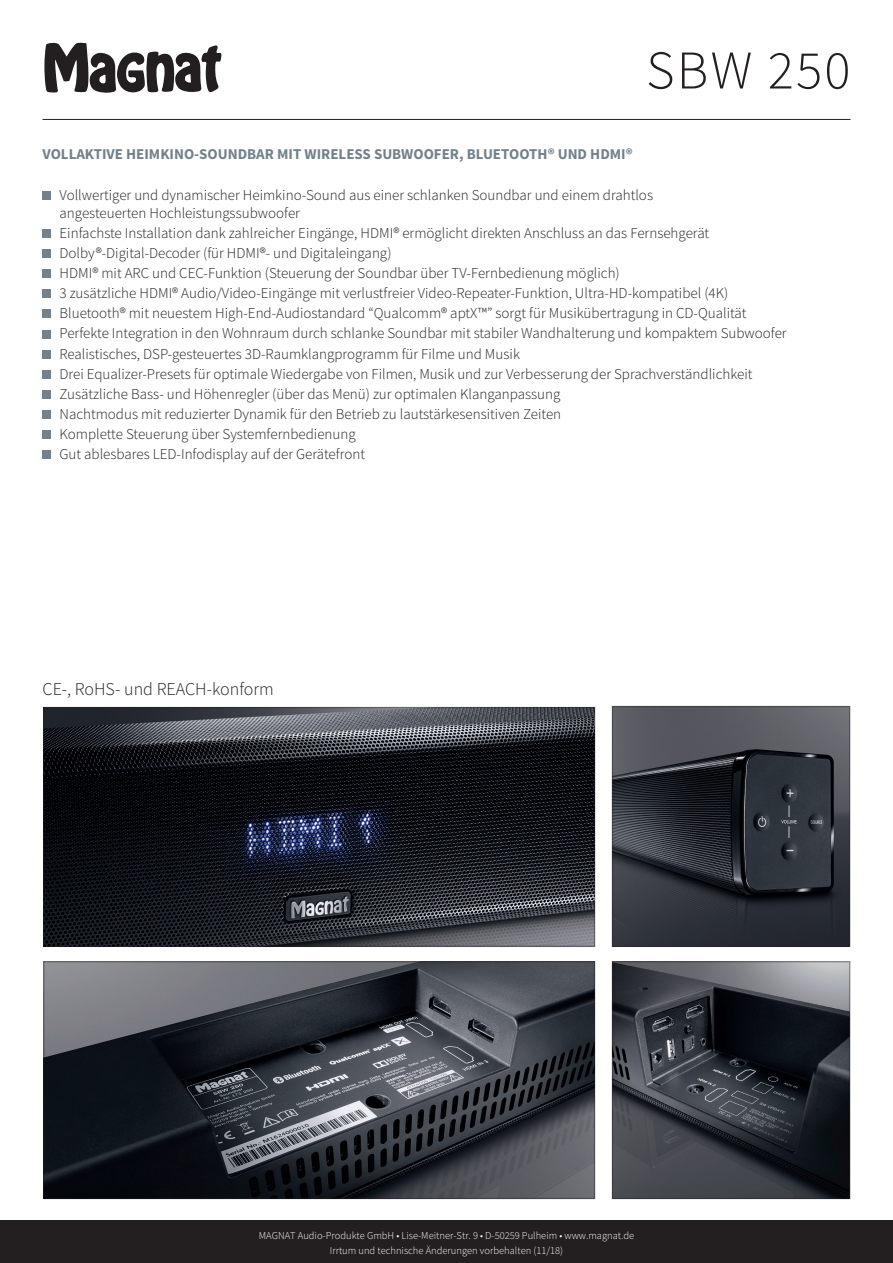
<style>
.page{position:relative;width:893px;height:1263px;background:#fff}
.page>*{position:absolute;margin:0;border:0;box-sizing:border-box;transform-origin:0 0}
.t1{font:300 54.6px "Source Sans Pro";letter-spacing:.04em;color:#231f20}
.t2{font:300 18px "Source Sans Pro";color:#231f20}
.t3{font:300 15px/20.1px "Source Sans Pro";color:#231f20}
.t4{font:700 15px "Source Sans Pro";color:#72818b}
.t5{font:300 10.5px/14.5px "Source Sans Pro";color:#fff;text-align:center}
</style>
<div class="page">
<svg style="left:44px;top:43px;width:177px;height:50px"></svg>
<div style="left:0;top:1220px;width:893px;height:43px;background:#231f20"></div>
<hr style="left:43px;top:119px;width:807px;height:1px;background:#231f20">
<img style="left:614px;top:708px;width:234px;height:237px">
<div style="left:612px;top:706px;width:238px;height:241px;border:1px solid #231f20"></div>
<img style="left:614px;top:963px;width:234px;height:234px">
<div style="left:612px;top:961px;width:238px;height:238px;border:1px solid #231f20"></div>
<img style="left:45px;top:963px;width:548px;height:234px">
<div style="left:43px;top:961px;width:552px;height:238px;border:1px solid #231f20"></div>
<img style="left:45px;top:709px;width:548px;height:236px">
<div style="left:43px;top:707px;width:552px;height:240px;border:1px solid #231f20"></div>
<div style="left:43px;top:191px;width:8px;height:9px;background:#72818b"></div>
<div style="left:43px;top:229px;width:8px;height:9px;background:#72818b"></div>
<div style="left:43px;top:249px;width:8px;height:9px;background:#72818b"></div>
<div style="left:43px;top:269px;width:8px;height:9px;background:#72818b"></div>
<div style="left:43px;top:290px;width:8px;height:8px;background:#72818b"></div>
<div style="left:43px;top:310px;width:8px;height:8px;background:#72818b"></div>
<div style="left:43px;top:330px;width:8px;height:8px;background:#72818b"></div>
<div style="left:43px;top:350px;width:8px;height:8px;background:#72818b"></div>
<div style="left:43px;top:370px;width:8px;height:9px;background:#72818b"></div>
<div style="left:43px;top:390px;width:8px;height:9px;background:#72818b"></div>
<div style="left:43px;top:410px;width:8px;height:9px;background:#72818b"></div>
<div style="left:43px;top:430px;width:8px;height:9px;background:#72818b"></div>
<div style="left:43px;top:451px;width:8px;height:8px;background:#72818b"></div>
<h1 class="t1" style="left:646px;top:37px;width:206px">SBW 250</h1>
<p class="t4" style="left:43px;top:145px;width:592px">VOLLAKTIVE HEIMKINO-SOUNDBAR MIT WIRELESS SUBWOOFER, BLUETOOTH® UND HDMI®</p>
<p class="t3" style="left:60px;top:186px;width:595px;line-height:18px">Vollwertiger und dynamischer Heimkino-Sound aus einer schlanken Soundbar und einem drahtlos angesteuerten Hochleistungssubwoofer</p>
<p class="t3" style="left:60px;top:223px;width:729px">Einfachste Installation dank zahlreicher Eingänge, HDMI® ermöglicht direkten Anschluss an das Fernsehgerät Dolby®-Digital-Decoder (für HDMI®- und Digitaleingang)<br>HDMI® mit ARC und CEC-Funktion (Steuerung der Soundbar über TV-Fernbedienung möglich)<br>3 zusätzliche HDMI® Audio/Video-Eingänge mit verlustfreier Video-Repeater-Funktion, Ultra-HD-kompatibel (4K)<br>Bluetooth® mit neuestem High-End-Audiostandard “Qualcomm® aptX™” sorgt für Musikübertragung in CD-Qualität Perfekte Integration in den Wohnraum durch schlanke Soundbar mit stabiler Wandhalterung und kompaktem Subwoofer Realistisches, DSP-gesteuertes 3D-Raumklangprogramm für Filme und Musik<br>Drei Equalizer-Presets für optimale Wiedergabe von Filmen, Musik und zur Verbesserung der Sprachverständlichkeit Zusätzliche Bass- und Höhenregler (über das Menü) zur optimalen Klanganpassung<br>Nachtmodus mit reduzierter Dynamik für den Betrieb zu lautstärkesensitiven Zeiten<br>Komplette Steuerung über Systemfernbedienung<br>Gut ablesbares LED-Infodisplay auf der Gerätefront</p>
<p class="t2" style="left:43px;top:678px;width:233px">CE-, RoHS- und REACH-konform</p>
<p class="t5" style="left:259px;top:1228px;width:377px">MAGNAT Audio-Produkte GmbH • Lise-Meitner-Str. 9 • D-50259 Pulheim • www.magnat.de<br>Irrtum und technische Änderungen vorbehalten (11/18)</p>
</div>
